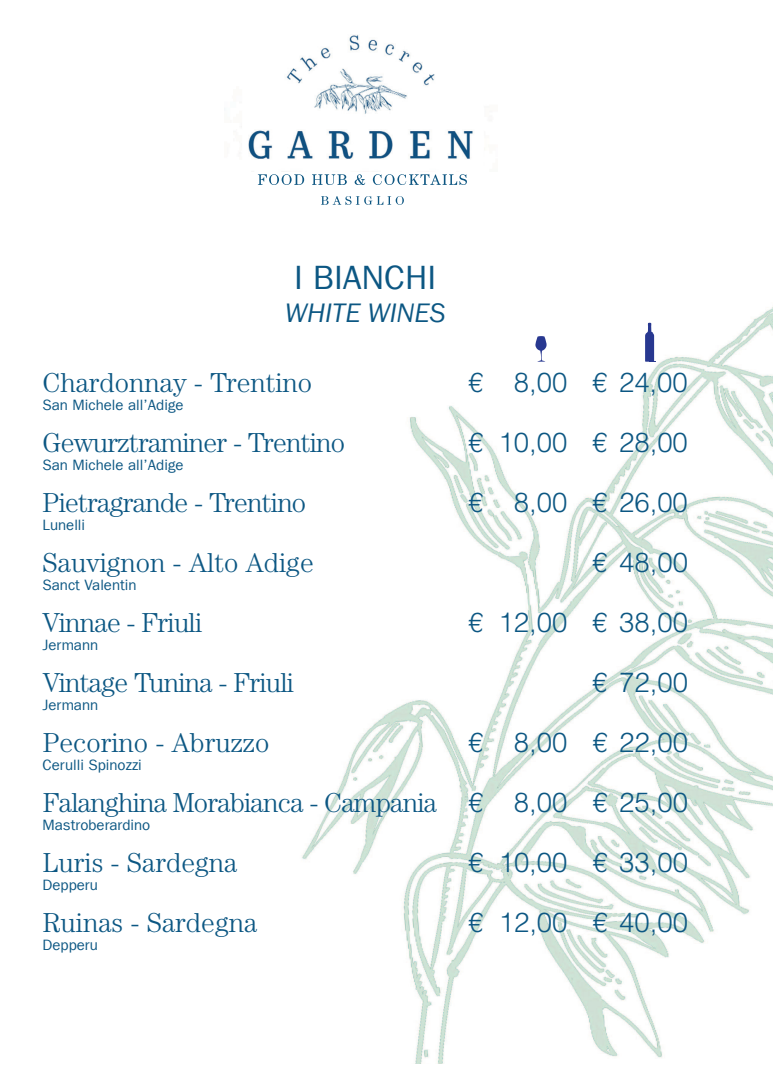
<style>
.page{position:relative;width:773px;height:1081px;background:#fff}
.page>*{position:absolute;margin:0;border:0;box-sizing:border-box;transform-origin:0 0}
.t1{font:33.75px "Franklin Gothic LT Com";color:#0c5783}
.t2{font:300 27.5px/60px "Century Std";letter-spacing:-.025em;color:#0c5783}
.t3{font:300 27.5px "Helvetica LT Std";color:#0c5783}
.t4{font:300 27.5px "Century Std";color:#0c5783}
.t5{font:italic 27.5px "Franklin Gothic LT Com";color:#0c5783}
.t6{font:15px "Franklin Gothic LT Com";color:#0c5783}
.s1{font-family:"Helvetica LT Std"}
</style>
<div class="page">
<img style="left:257px;top:171px;width:515px;height:892px">
<img style="left:241px;top:35px;width:232px;height:124px">
<svg style="left:258px;top:174px;width:46px;height:11px"></svg>
<svg style="left:312px;top:174px;width:35px;height:11px"></svg>
<svg style="left:354px;top:174px;width:11px;height:11px"></svg>
<svg style="left:373px;top:174px;width:94px;height:11px"></svg>
<svg style="left:321px;top:196px;width:83px;height:9px"></svg>
<svg style="left:535px;top:336px;width:11px;height:26px"></svg>
<svg style="left:645px;top:323px;width:10px;height:40px"></svg>
<p class="t1" style="left:294px;top:258px;width:143px">I BIANCHI</p>
<p class="t5" style="left:285px;top:298px;width:162px">WHITE WINES</p>
<p class="t4" style="left:43px;top:367px;width:271px">Chardonnay - Trentino</p>
<p class="t3" style="left:468px;top:365px;width:221px">€ 8,00 € 24,00</p>
<p class="t2" style="left:43px;top:412px;width:304px">Gewurztraminer - Trentino</p>
<p class="t3" style="left:468px;top:425px;width:221px">€ 10,00 € 28,00</p>
<p class="t2" style="left:43px;top:472px;width:265px">Pietragrande - Trentino</p>
<p class="t3" style="left:468px;top:485px;width:221px">€ 8,00 € 26,00</p>
<p class="t4" style="left:43px;top:547px;width:272px">Sauvignon - Alto Adige</p>
<p class="t3" style="left:592px;top:545px;width:97px">€ 48,00</p>
<p class="t2" style="left:43px;top:592px;width:161px">Vinnae - Friuli</p>
<p class="t3" style="left:468px;top:605px;width:221px">€ 12,00 € 38,00</p>
<p class="t2" style="left:43px;top:652px;width:253px">Vintage Tunina - Friuli</p>
<p class="t3" style="left:592px;top:665px;width:97px">€ 72,00</p>
<p class="t4" style="left:43px;top:727px;width:228px">Pecorino - Abruzzo</p>
<p class="t3" style="left:468px;top:725px;width:221px">€ 8,00 € 22,00</p>
<p class="t2" style="left:43px;top:772px;width:646px">Falanghina Morabianca - Campania <span class="s1">€ 8,00 € 25,00<br></span>Luris - Sardegna</p>
<p class="t6" style="left:43px;top:396px;width:143px">San Michele all’Adige</p>
<p class="t6" style="left:43px;top:456px;width:143px">San Michele all’Adige</p>
<p class="t6" style="left:43px;top:516px;width:44px">Lunelli</p>
<p class="t6" style="left:43px;top:576px;width:96px">Sanct Valentin</p>
<p class="t6" style="left:43px;top:636px;width:57px">Jermann</p>
<p class="t6" style="left:43px;top:696px;width:57px">Jermann</p>
<p class="t6" style="left:43px;top:756px;width:101px">Cerulli Spinozzi</p>
<p class="t6" style="left:43px;top:816px;width:109px">Mastroberardino</p>
<p class="t3" style="left:468px;top:845px;width:221px">€ 10,00 € 33,00</p>
<p class="t6" style="left:43px;top:876px;width:57px">Depperu</p>
<p class="t4" style="left:43px;top:907px;width:216px">Ruinas - Sardegna</p>
<p class="t3" style="left:468px;top:905px;width:221px">€ 12,00 € 40,00</p>
<p class="t6" style="left:43px;top:936px;width:57px">Depperu</p>
</div>
